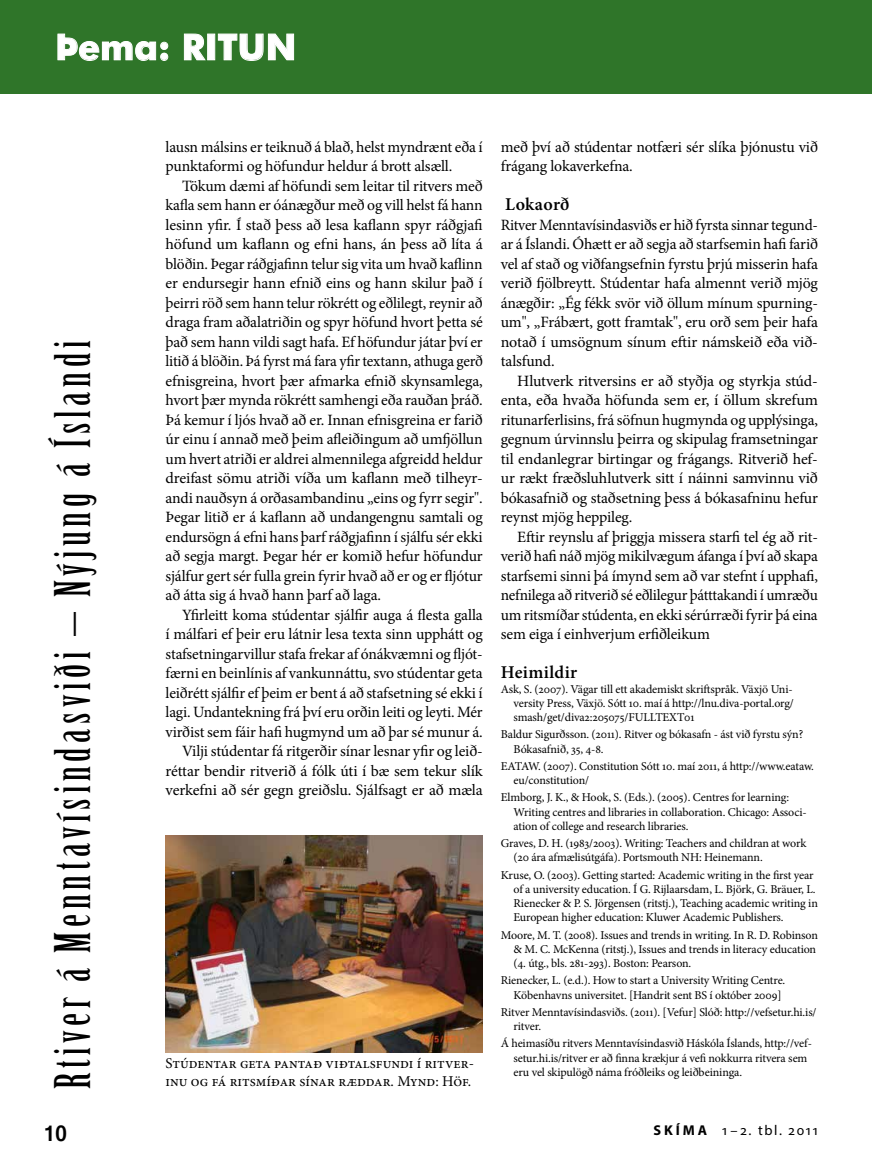
<style>
.page{position:relative;width:872px;height:1170px;background:#fff}
.page>*{position:absolute;margin:0;border:0;box-sizing:border-box;transform-origin:0 0}
.t1{font:48px "Birch Std";letter-spacing:.1em;color:#000}
.t2{font:700 36px "Futura BT";color:#fff}
.t3{font:700 24px "Vrinda";color:#000}
.t4{font:600 18px "Minion Pro";letter-spacing:.02em;color:#000}
.t5{font:15.75px/19.5px "Minion Pro";letter-spacing:-.01em;color:#000;text-align:justify}
.t6{font:15px/18px "Minion Pro";color:#000}
.t7{font:14.25px "Myriad Pro";letter-spacing:.12em;color:#000}
.t8{font:12px/14.2px "Minion Pro";letter-spacing:-.01em;color:#000}
.s1{font-weight:700}
</style>
<div class="page">
<div style="left:0;top:0;width:872px;height:94px;background:#2f7529"></div>
<svg style="left:57px;top:33px;width:111px;height:28px"></svg>
<svg style="left:184px;top:33px;width:21px;height:28px"></svg>
<div style="left:208px;top:34px;width:7px;height:26px;border:1px solid #fff"></div>
<svg style="left:218px;top:33px;width:76px;height:28px"></svg>
<img style="left:166px;top:835px;width:317px;height:217px">
<h2 class="t2" style="left:55px;top:25px;width:242px">Þema: RITUN</h2>
<h1 class="t1" style="left:46px;top:1089px;width:749px;rotate:-90deg">Rtiver á Menntavísindasviði – Nýjung á Íslandi</h1>
<p class="t5" style="left:166px;top:137px;width:319px">lausn málsins er teiknuð á blað, helst myndrænt eða í punktaformi og höfundur heldur á brott alsæll.</p>
<p class="t5" style="left:166px;top:176px;width:319px;text-indent:17px">Tökum dæmi af höfundi sem leitar til ritvers með kafla sem hann er óánægður með og vill helst fá hann lesinn yfir. Í stað þess að lesa kaflann spyr ráðgjafi höfund um kaflann og efni hans, án þess að líta á blöðin. Þegar ráðgjafinn telur sig vita um hvað kaflinn er endursegir hann efnið eins og hann skilur það í þeirri röð sem hann telur rökrétt og eðlilegt, reynir að draga fram aðalatriðin og spyr höfund hvort þetta sé það sem hann vildi sagt hafa. Ef höfundur játar því er litið á blöðin. Þá fyrst má fara yfir textann, athuga gerð efnisgreina, hvort þær afmarka efnið skynsamlega, hvort þær mynda rökrétt samhengi eða rauðan þráð.<br>Þá kemur í ljós hvað að er. Innan efnisgreina er farið úr einu í annað með þeim afleiðingum að umfjöllun um hvert atriði er aldrei almennilega afgreidd heldur dreifast sömu atriði víða um kaflann með tilheyr&shy;andi nauðsyn á orðasambandinu „eins og fyrr segir".<br>Þegar litið er á kaflann að undangengnu samtali og endursögn á efni hans þarf ráðgjafinn í sjálfu sér ekki að segja margt. Þegar hér er komið hefur höfundur sjálfur gert sér fulla grein fyrir hvað að er og er fljótur að átta sig á hvað hann þarf að laga.</p>
<p class="t5" style="left:166px;top:605px;width:319px;text-align:right">Yfirleitt koma stúdentar sjálfir auga á flesta galla<br>í málfari ef þeir eru látnir lesa texta sinn upphátt og stafsetningarvillur stafa frekar af ónákvæmni og fljót&shy;færni en beinlínis af vankunnáttu, svo stúdentar geta leiðrétt sjálfir ef þeim er bent á að stafsetning sé ekki í lagi. Undantekning frá því eru orðin leiti og leyti. Mér virðist sem fáir hafi hugmynd um að þar sé munur á.<br>Vilji stúdentar fá ritgerðir sínar lesnar yfir og leið&shy;réttar bendir ritverið á fólk úti í bæ sem tekur slík verkefni að sér gegn greiðslu. Sjálfsagt er að mæla</p>
<p class="t6" style="left:166px;top:1053px;width:310px">Stúdentar geta pantað viðtalsfundi í ritver&shy;inu og fá ritsmíðar sínar ræddar. Mynd: Höf.</p>
<p class="t5" style="left:501px;top:137px;width:319px">með því að stúdentar notfæri sér slíka þjónustu við frágang lokaverkefna.</p>
<p class="t4" style="left:505px;top:192px;width:66px">Lokaorð</p>
<p class="t5" style="left:501px;top:215px;width:319px">Ritver Menntavísindasviðs er hið fyrsta sinnar tegund&shy;ar á Íslandi. Óhætt er að segja að starfsemin hafi farið vel af stað og viðfangsefnin fyrstu þrjú misserin hafa verið fjölbreytt. Stúdentar hafa almennt verið mjög ánægðir: „Ég fékk svör við öllum mínum spurning&shy;um", „Frábært, gott framtak", eru orð sem þeir hafa notað í umsögnum sínum eftir námskeið eða við&shy;talsfund.</p>
<p class="t5" style="left:501px;top:371px;width:319px;text-indent:16px">Hlutverk ritversins er að styðja og styrkja stúd&shy;enta, eða hvaða höfunda sem er, í öllum skrefum ritunarferlisins, frá söfnun hugmynda og upplýsinga, gegnum úrvinnslu þeirra og skipulag framsetningar til endanlegrar birtingar og frágangs. Ritverið hef&shy;ur rækt fræðsluhlutverk sitt í náinni samvinnu við bókasafnið og staðsetning þess á bókasafninu hefur reynst mjög heppileg.</p>
<p class="t5" style="left:501px;top:527px;width:319px;text-indent:17px">Eftir reynslu af þriggja missera starfi tel ég að rit&shy;verið hafi náð mjög mikilvægum áfanga í því að skapa starfsemi sinni þá ímynd sem að var stefnt í upphafi, nefnilega að ritverið sé eðlilegur þátttakandi í umræðu um ritsmíðar stúdenta, en ekki sérúrræði fyrir þá eina sem eiga í einhverjum erfiðleikum</p>
<p class="t4" style="left:501px;top:660px;width:78px">Heimildir</p>
<p class="t8" style="left:513px;top:681px;width:282px;text-align:justify;text-indent:-13px">Ask, S. (2007). Vägar till ett akademiskt skriftspråk. Växjö Uni&shy;versity Press, Växjö. Sótt 10. maí á http://lnu.diva-portal.org/ smash/get/diva2:205075/FULLTEXT01</p>
<p class="t8" style="left:513px;top:727px;width:291px;text-indent:-13px">Baldur Sigurðsson. (2011). Ritver og bókasafn - ást við fyrstu sýn?<br>Bókasafnið, 35, 4-8.</p>
<p class="t8" style="left:513px;top:759px;width:302px;text-indent:-13px">EATAW. (2007). Constitution Sótt 10. maí 2011, á http://www.eataw. eu/constitution/</p>
<p class="t8" style="left:513px;top:790px;width:295px;text-indent:-13px">Elmborg, J. K., &amp; Hook, S. (Eds.). (2005). Centres for learning:<br>Writing centres and libraries in collaboration. Chicago: Associ&shy;ation of college and research libraries.</p>
<p class="t8" style="left:513px;top:836px;width:294px;text-indent:-13px">Graves, D. H. (1983/2003). Writing: Teachers and childran at work (20 ára afmælisútgáfa). Portsmouth NH: Heinemann.</p>
<p class="t8" style="left:513px;top:867px;width:306px;text-indent:-13px">Kruse, O. (2003). Getting started: Academic writing in the first year of a university education. Í G. Rijlaarsdam, L. Björk, G. Bräuer, L.<br>Rienecker &amp; P. S. Jörgensen (ritstj.), Teaching academic writing in European higher education: Kluwer Academic Publishers.</p>
<p class="t8" style="left:513px;top:927px;width:306px;text-indent:-13px">Moore, M. T. (2008). Issues and trends in writing. In R. D. Robinson &amp; M. C. McKenna (ritstj.), Issues and trends in literacy education (4. útg., bls. 281-293). Boston: Pearson.</p>
<p class="t8" style="left:513px;top:973px;width:273px;text-indent:-13px">Rienecker, L. (e.d.). How to start a University Writing Centre.<br>Köbenhavns universitet. [Handrit sent BS í október 2009]</p>
<p class="t8" style="left:513px;top:1004px;width:304px;text-indent:-13px">Ritver Menntavísindasviðs. (2011). [Vefur] Slóð: http://vefsetur.hi.is/ ritver.</p>
<p class="t8" style="left:513px;top:1036px;width:300px;text-indent:-13px">Á heimasíðu ritvers Menntavísindasvið Háskóla Íslands, http://vef&shy;setur.hi.is/ritver er að finna krækjur á vefi nokkurra ritvera sem eru vel skipulögð náma fróðleiks og leiðbeininga.</p>
<h3 class="t3" style="left:43px;top:1117px;width:26px">10</h3>
<p class="t7" style="left:653px;top:1120px;width:166px"><span class="s1">SKÍMA</span> 1–2. tbl. 2011</p>
</div>
